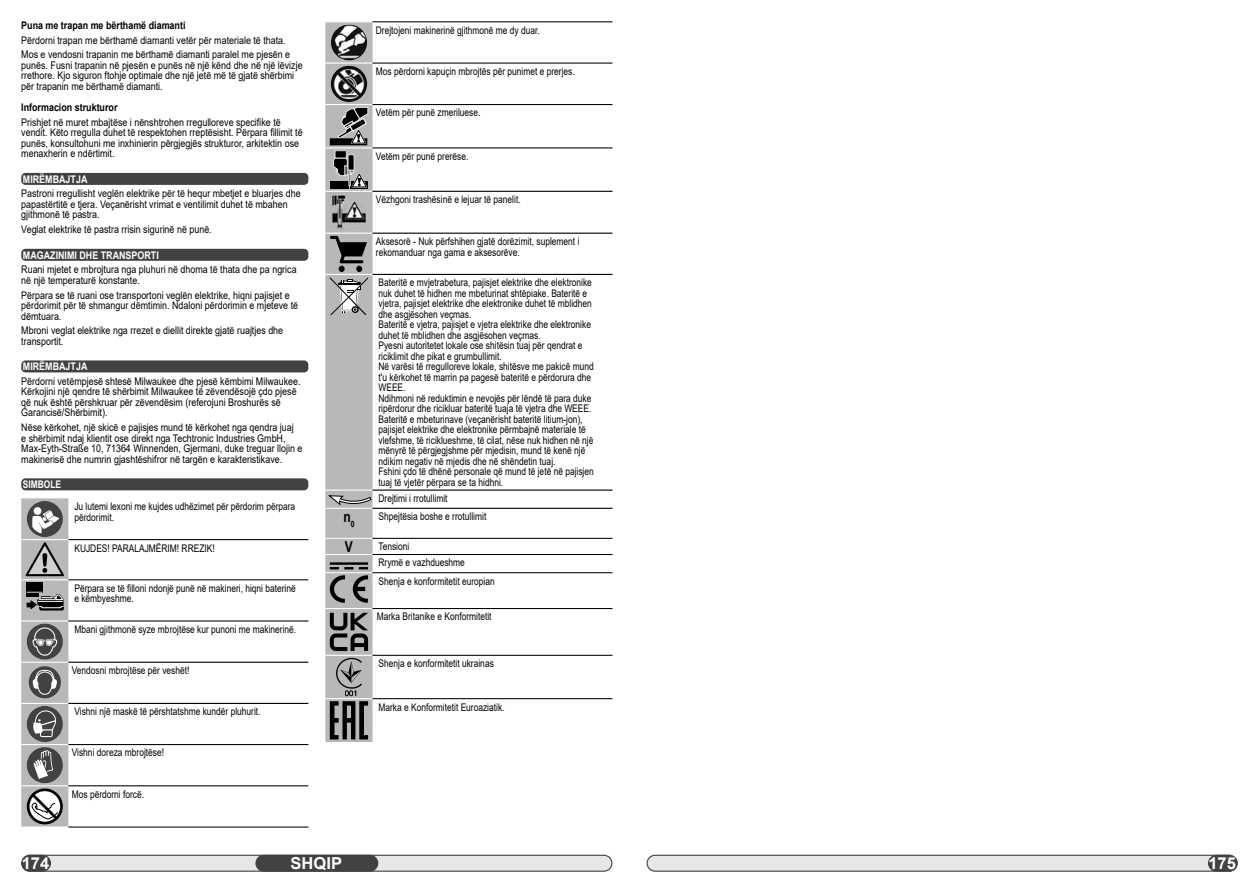
<style>
.page{position:relative;width:1259px;height:893px;background:#fff}
.page>*{position:absolute;margin:0;border:0;box-sizing:border-box;transform-origin:0 0}
.t1{font:700 16.5px "Arial";color:#fff}
.t2{font:700 15px "Arial";color:#000;scale:.8 1}
.t3{font:10.5px/10.5px "Arial";color:#000;scale:.8 1}
.t4{font:10.5px/10.5px "Arial";color:#000;scale:.85 1}
.t5{font:700 10.5px "Arial";color:#000;scale:.85 1}
.t6{font:700 10.5px "Arial";color:#fff;scale:.85 1}
.t7{font:700 10.5px "Arial";color:#fff;scale:.8 1}
</style>
<div class="page">
<div style="left:22px;top:855px;width:590px;height:16px;background:#e7e7e7;border-radius:8px"></div>
<div style="left:21px;top:855px;width:591px;height:17px;border:1px solid #424242;border-radius:8px"></div>
<div style="left:647px;top:855px;width:590px;height:16px;background:#e7e7e7;border-radius:8px"></div>
<div style="left:646px;top:855px;width:591px;height:17px;border:1px solid #424242;border-radius:8px"></div>
<div style="left:21px;top:855px;width:30px;height:17px;background:#424242;border-radius:9px"></div>
<div style="left:1208px;top:855px;width:29px;height:17px;background:#424242;border-radius:9px"></div>
<div style="left:255px;top:855px;width:123px;height:17px;background:#424242;border-radius:9px"></div>
<div style="left:21px;top:173px;width:287px;height:12px;background:#424242;border-radius:4px"></div>
<div style="left:21px;top:249px;width:287px;height:12px;background:#424242;border-radius:4px"></div>
<div style="left:21px;top:360px;width:287px;height:12px;background:#424242;border-radius:4px"></div>
<div style="left:21px;top:478px;width:287px;height:12px;background:#424242;border-radius:4px"></div>
<hr style="left:68px;top:662px;width:240px;height:1px;background:#000">
<hr style="left:68px;top:703px;width:240px;height:1px;background:#000">
<hr style="left:68px;top:539px;width:240px;height:1px;background:#000">
<hr style="left:68px;top:579px;width:240px;height:1px;background:#000">
<hr style="left:68px;top:620px;width:240px;height:1px;background:#000">
<hr style="left:68px;top:744px;width:240px;height:1px;background:#000">
<hr style="left:68px;top:785px;width:240px;height:1px;background:#000">
<hr style="left:68px;top:826px;width:240px;height:2px;background:#000">
<svg style="left:21px;top:498px;width:47px;height:329px;background:#979797"></svg>
<hr style="left:372px;top:191px;width:240px;height:1px;background:#000">
<hr style="left:372px;top:233px;width:240px;height:1px;background:#000">
<hr style="left:372px;top:274px;width:240px;height:1px;background:#000">
<hr style="left:372px;top:489px;width:240px;height:2px;background:#000">
<hr style="left:372px;top:508px;width:240px;height:1px;background:#000">
<hr style="left:372px;top:21px;width:240px;height:1px;background:#000">
<hr style="left:372px;top:63px;width:240px;height:1px;background:#000">
<hr style="left:372px;top:104px;width:240px;height:1px;background:#000">
<hr style="left:372px;top:147px;width:240px;height:1px;background:#000">
<hr style="left:372px;top:538px;width:240px;height:1px;background:#000">
<hr style="left:372px;top:554px;width:240px;height:1px;background:#000">
<hr style="left:372px;top:572px;width:240px;height:1px;background:#000">
<hr style="left:372px;top:608px;width:240px;height:1px;background:#000">
<hr style="left:372px;top:655px;width:240px;height:1px;background:#000">
<hr style="left:372px;top:698px;width:240px;height:1px;background:#000">
<svg style="left:325px;top:22px;width:47px;height:720px;background:#9e9e9e"></svg>
<p class="t5" style="left:21px;top:19px;width:195px">Puna me trapan me bërthamë diamanti</p>
<p class="t4" style="left:21px;top:33px;width:318px;line-height:14.7px">Përdorni trapan me bërthamë diamanti vetër për materiale të thata.<br>Mos e vendosni trapanin me bërthamë diamanti paralel me pjesën e</p>
<p class="t4" style="left:21px;top:60px;width:332px">punës. Fusni trapanin në pjesën e punës në një kënd dhe në një lëvizje rrethore. Kjo siguron ftohje optimale dhe një jetë më të gjatë shërbimi për trapanin me bërthamë diamanti.</p>
<p class="t5" style="left:21px;top:102px;width:115px">Informacion strukturor</p>
<p class="t4" style="left:21px;top:117px;width:332px">Prishjet në muret mbajtëse i nënshtrohen rregulloreve specifike të vendit. Këto rregulla duhet të respektohen rreptësisht. Përpara fillimit të punës, konsultohuni me inxhinierin përgjegjës strukturor, arkitektin ose menaxherin e ndërtimit.</p>
<p class="t6" style="left:23px;top:173px;width:77px">MIRËMBAJTJA</p>
<p class="t4" style="left:21px;top:189px;width:330px">Pastroni rregullisht veglën elektrike për të hequr mbetjet e bluarjes dhe papastërtitë e tjera. Veçanërisht vrimat e ventilimit duhet të mbahen gjithmonë të pastra.</p>
<p class="t4" style="left:21px;top:224px;width:226px">Veglat elektrike të pastra rrisin sigurinë në punë.</p>
<p class="t6" style="left:23px;top:249px;width:161px">MAGAZINIMI DHE TRANSPORTI</p>
<p class="t4" style="left:21px;top:264px;width:325px">Ruani mjetet e mbrojtura nga pluhuri në dhoma të thata dhe pa ngrica në një temperaturë konstante.</p>
<p class="t4" style="left:21px;top:290px;width:327px">Përpara se të ruani ose transportoni veglën elektrike, hiqni pajisjet e përdorimit për të shmangur dëmtimin. Ndaloni përdorimin e mjeteve të dëmtuara.</p>
<p class="t4" style="left:21px;top:325px;width:310px">Mbroni veglat elektrike nga rrezet e diellit direkte gjatë ruajtjes dhe transportit.</p>
<p class="t6" style="left:23px;top:361px;width:77px">MIRËMBAJTJA</p>
<p class="t4" style="left:21px;top:376px;width:330px">Përdorni vetëmpjesë shtesë Milwaukee dhe pjesë këmbimi Milwaukee.<br>Kërkojini një qendre të shërbimit Milwaukee të zëvendësojë çdo pjesë që nuk është përshkruar për zëvendësim (referojuni Broshurës së Garancisë/Shërbimit).</p>
<p class="t4" style="left:21px;top:422px;width:332px">Nëse kërkohet, një skicë e pajisjes mund të kërkohet nga qendra juaj<br>e shërbimit ndaj klientit ose direkt nga Techtronic Industries GmbH, Max-Eyth-Straße 10, 71364 Winnenden, Gjermani, duke treguar llojin e makinerisë dhe numrin gjashtëshifror në targën e karakteristikave.</p>
<p class="t7" style="left:23px;top:479px;width:49px">SIMBOLE</p>
<p class="t3" style="left:74px;top:501px;width:278px">Ju lutemi lexoni me kujdes udhëzimet për përdorim përpara përdorimit.</p>
<p class="t3" style="left:74px;top:543px;width:177px">KUJDES! PARALAJMËRIM! RREZIK!</p>
<p class="t3" style="left:74px;top:583px;width:278px">Përpara se të filloni ndonjë punë në makineri, hiqni baterinë e këmbyeshme.</p>
<p class="t3" style="left:74px;top:624px;width:279px">Mbani gjithmonë syze mbrojtëse kur punoni me makinerinë.</p>
<p class="t3" style="left:72px;top:665px;width:149px">Vendosni mbrojtëse për veshët!</p>
<p class="t3" style="left:74px;top:706px;width:234px">Vishni një maskë të përshtatshme kundër pluhurit.</p>
<p class="t3" style="left:72px;top:748px;width:117px">Vishni doreza mbrojtëse!</p>
<p class="t3" style="left:72px;top:789px;width:92px">Mos përdorni forcë.</p>
<p class="t3" style="left:376px;top:25px;width:206px">Drejtojeni makinerinë gjithmonë me dy duar.</p>
<p class="t3" style="left:376px;top:66px;width:250px">Mos përdorni kapuçin mbrojtës për punimet e prerjes.</p>
<p class="t3" style="left:376px;top:108px;width:132px">Vetëm për punë zmeriluese.</p>
<p class="t3" style="left:376px;top:151px;width:117px">Vetëm për punë prerëse.</p>
<p class="t3" style="left:376px;top:194px;width:182px">Vëzhgoni trashësinë e lejuar të panelit.</p>
<p class="t3" style="left:376px;top:236px;width:256px">Aksesorë - Nuk përfshihen gjatë dorëzimit, suplement i rekomanduar nga gama e aksesorëve.</p>
<p class="t3" style="left:378px;top:277px;width:271px">Bateritë e mvjetrabetura, pajisjet elektrike dhe elektronike nuk duhet të hidhen me mbeturinat shtëpiake. Bateritë e vjetra, pajisjet elektrike dhe elektronike duhet të mblidhen dhe asgjësohen veçmas.<br>Bateritë e vjetra, pajisjet e vjetra elektrike dhe elektronike duhet të mblidhen dhe asgjësohen veçmas.<br>Pyesni autoritetet lokale ose shitësin tuaj për qendrat e riciklimit dhe pikat e grumbullimit.<br>Në varësi të rregulloreve lokale, shitësve me pakicë mund t'u kërkohet të marrin pa pagesë bateritë e përdorura dhe WEEE.<br>Ndihmoni në reduktimin e nevojës për lëndë të para duke ripërdorur dhe ricikluar bateritë tuaja të vjetra dhe WEEE.<br>Bateritë e mbeturinave (veçanërisht bateritë litium-jon), pajisjet elektrike dhe elektronike përmbajnë materiale të vlefshme, të riciklueshme, të cilat, nëse nuk hidhen në një mënyrë të përgjegjshme për mjedisin, mund të kenë një ndikim negativ në mjedis dhe në shëndetin tuaj.<br>Fshini çdo të dhënë personale që mund të jetë në pajisjen tuaj të vjetër përpara se ta hidhni.</p>
<p class="t3" style="left:378px;top:493px;width:88px">Drejtimi i rrotullimit</p>
<h2 class="t2" style="left:343px;top:508px;width:15px">n<sub>0</sub></h2>
<p class="t3" style="left:378px;top:511px;width:136px">Shpejtësia boshe e rrotullimit</p>
<h2 class="t2" style="left:345px;top:538px;width:12px">V</h2>
<p class="t3" style="left:378px;top:538px;width:109px;line-height:16.2px">Tensioni<br>Rrymë e vazhdueshme</p>
<p class="t3" style="left:378px;top:576px;width:147px">Shenja e konformitetit europian</p>
<p class="t3" style="left:377px;top:611px;width:145px">Marka Britanike e Konformitetit</p>
<p class="t3" style="left:378px;top:658px;width:146px">Shenja e konformitetit ukrainas</p>
<p class="t3" style="left:378px;top:702px;width:159px">Marka e Konformitetit Euroaziatik.</p>
<h1 class="t1" style="left:22px;top:854px;width:29px">174</h1>
<h1 class="t1" style="left:291px;top:854px;width:53px">SHQIP</h1>
<h1 class="t1" style="left:1208px;top:854px;width:29px">175</h1>
</div>
